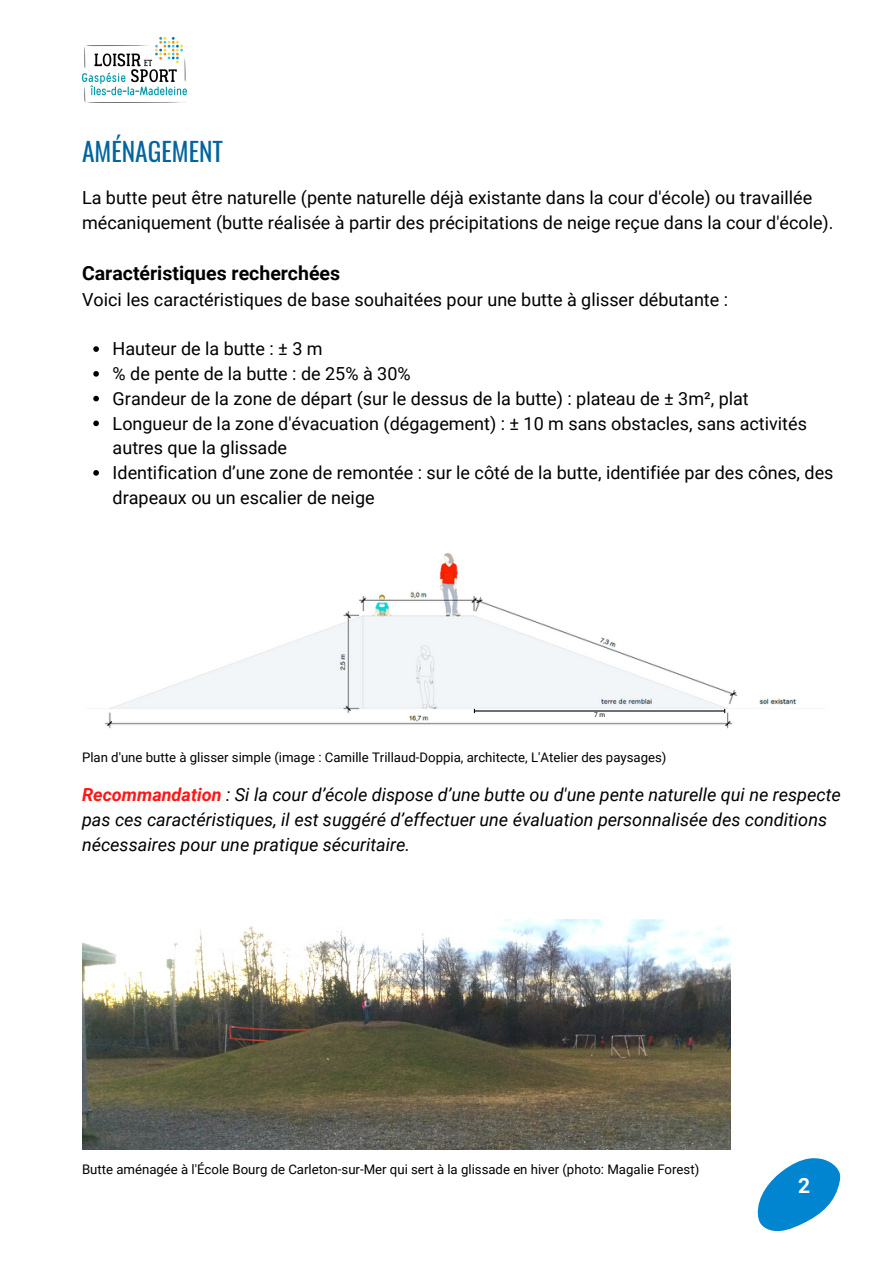
<style>
.page{position:relative;width:893px;height:1264px;background:#fff}
.page>*{position:absolute;margin:0;border:0;box-sizing:border-box;transform-origin:0 0}
.t1{font:25.5px "Oswald";color:#0065a1}
.t2{font:700 21px "Roboto";color:#fff}
.t3{font:700 19.5px "Roboto";color:#000}
.t4{font:18px/24.8px "Roboto";color:#000}
.t5{font:italic 18px/24.8px "Roboto";color:#000}
.t6{font:13.2px "Roboto";color:#000}
.t7{font:6.6px "Roboto";color:#000}
.s1{font-weight:700;color:#ff1616}
</style>
<div class="page">
<img style="left:82px;top:37px;width:105px;height:65px">
<svg style="left:93px;top:346px;width:6px;height:6px"></svg>
<svg style="left:93px;top:371px;width:6px;height:5px"></svg>
<svg style="left:93px;top:396px;width:6px;height:5px"></svg>
<svg style="left:93px;top:420px;width:6px;height:6px"></svg>
<svg style="left:93px;top:470px;width:6px;height:5px"></svg>
<img style="left:104px;top:553px;width:693px;height:176px">
<img style="left:82px;top:919px;width:648px;height:230px">
<svg style="left:757px;top:1158px;width:83px;height:74px"></svg>
<hr style="left:475px;top:710px;width:249px;height:1px;background:#000">
<p class="t1" style="left:82px;top:131px;width:142px">AMÉNAGEMENT</p>
<p class="t4" style="left:82px;top:186px;width:753px">La butte peut être naturelle (pente naturelle déjà existante dans la cour d'école) ou travaillée mécaniquement (butte réalisée à partir des précipitations de neige reçue dans la cour d'école).</p>
<p class="t3" style="left:82px;top:262px;width:259px">Caractéristiques recherchées</p>
<p class="t4" style="left:82px;top:287px;width:647px">Voici les caractéristiques de base souhaitées pour une butte à glisser débutante :</p>
<p class="t4" style="left:113px;top:337px;width:211px">Hauteur de la butte : ± 3 m</p>
<p class="t4" style="left:113px;top:361px;width:299px">% de pente de la butte : de 25% à 30%</p>
<p class="t4" style="left:113px;top:386px;width:637px">Grandeur de la zone de départ (sur le dessus de la butte) : plateau de ± 3m², plat</p>
<p class="t4" style="left:113px;top:411px;width:695px">Longueur de la zone d'évacuation (dégagement) : ± 10 m sans obstacles, sans activités autres que la glissade</p>
<p class="t4" style="left:113px;top:460px;width:722px">Identification d’une zone de remontée : sur le côté de la butte, identifiée par des cônes, des drapeaux ou un escalier de neige</p>
<p class="t7" style="left:594px;top:711px;width:13px">7 m</p>
<p class="t6" style="left:82px;top:749px;width:586px">Plan d'une butte à glisser simple (image : Camille Trillaud-Doppia, architecte, L'Atelier des paysages)</p>
<p class="t5" style="left:82px;top:782px;width:760px"><span class="s1">Recommandation</span> : Si la cour d’école dispose d’une butte ou d'une pente naturelle qui ne respecte pas ces caractéristiques, il est suggéré d’effectuer une évaluation personnalisée des conditions nécessaires pour une pratique sécuritaire.</p>
<p class="t6" style="left:82px;top:1161px;width:618px">Butte aménagée à l'École Bourg de Carleton-sur-Mer qui sert à la glissade en hiver (photo: Magalie Forest)</p>
<p class="t2" style="left:798px;top:1173px;width:14px">2</p>
</div>
